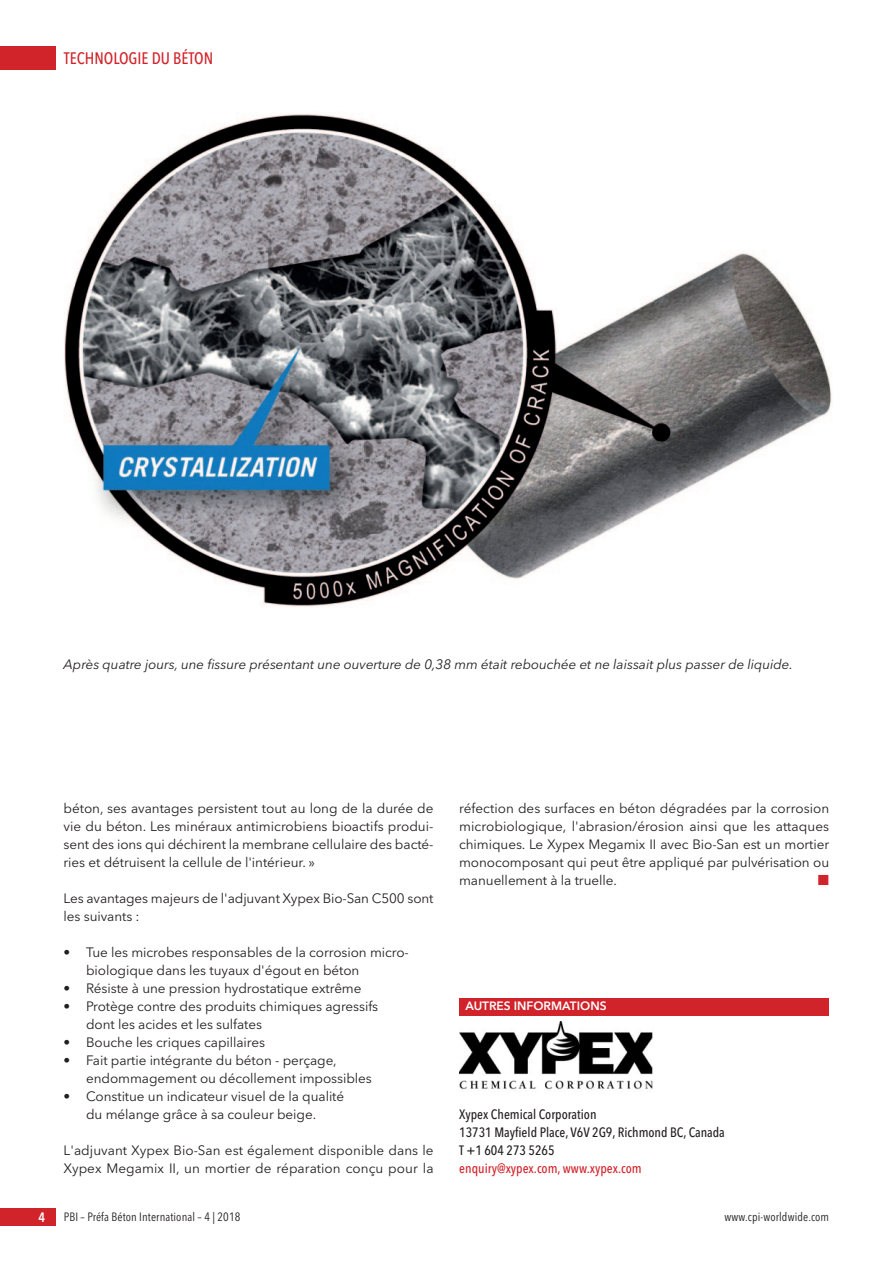
<style>
.page{position:relative;width:893px;height:1263px;background:#fff}
.page>*{position:absolute;margin:0;border:0;box-sizing:border-box;transform-origin:0 0}
.t1{font:500 16.5px "Avenir Next Condensed";color:#d1232a}
.t2{font:13.5px/18px "Avenir Next";letter-spacing:-.005em;color:#231f20}
.t3{font:italic 13.5px "Avenir Next";letter-spacing:-.005em;color:#231f20}
.t4{font:500 13.5px "Avenir Next Condensed";color:#231f20}
.t5{font:500 13.5px "Avenir Next Condensed";color:#d1232a}
.t6{font:600 13.5px "Avenir Next Condensed";color:#fff}
.t7{font:13.5px "European Pi Three";color:#d1232a}
.t8{font:12px "Avenir Next Condensed";letter-spacing:.01em;color:#231f20}
.t9{font:600 12px "Avenir Next";color:#fff}
</style>
<div class="page">
<div style="left:0;top:47px;width:55px;height:23px;background:#d1232a"></div>
<div style="left:0;top:1208px;width:55px;height:18px;background:#d1232a"></div>
<img style="left:459px;top:1021px;width:194px;height:69px">
<div style="left:459px;top:998px;width:370px;height:17px;background:#d1232a"></div>
<img style="left:64px;top:114px;width:768px;height:493px">
<p class="t1" style="left:64px;top:48px;width:151px">TECHNOLOGIE DU BÉTON</p>
<p class="t3" style="left:64px;top:658px;width:731px">Après quatre jours, une fissure présentant une ouverture de 0,38 mm était rebouchée et ne laissait plus passer de liquide.</p>
<p class="t2" style="left:64px;top:800px;width:372px;text-align:justify">béton, ses avantages persistent tout au long de la durée de vie du béton. Les minéraux antimicrobiens bioactifs produi&shy;sent des ions qui déchirent la membrane cellulaire des bacté&shy;ries et détruisent la cellule de l'intérieur. »</p>
<p class="t2" style="left:64px;top:890px;width:372px">Les avantages majeurs de l'adjuvant Xypex Bio-San C500 sont les suivants :</p>
<p class="t2" style="left:86px;top:944px;width:324px;text-indent:-23px">• Tue les microbes responsables de la corrosion micro&shy;biologique dans les tuyaux d'égout en béton</p>
<p class="t2" style="left:64px;top:980px;width:300px">• Résiste à une pression hydrostatique extrême</p>
<p class="t2" style="left:64px;top:998px;width:316px">• Protège contre des produits chimiques agressifs</p>
<p class="t2" style="left:86px;top:1016px;width:177px">dont les acides et les sulfates</p>
<p class="t2" style="left:64px;top:1034px;width:203px">• Bouche les criques capillaires</p>
<p class="t2" style="left:64px;top:1052px;width:275px">• Fait partie intégrante du béton - perçage,</p>
<p class="t2" style="left:86px;top:1070px;width:287px">endommagement ou décollement impossibles</p>
<p class="t2" style="left:64px;top:1088px;width:282px">• Constitue un indicateur visuel de la qualité</p>
<p class="t2" style="left:86px;top:1106px;width:232px">du mélange grâce à sa couleur beige.</p>
<p class="t2" style="left:64px;top:1142px;width:372px">L'adjuvant Xypex Bio-San est également disponible dans le<br>Xypex Megamix II, un mortier de réparation conçu pour la</p>
<p class="t2" style="left:459px;top:800px;width:372px;text-align:justify">réfection des surfaces en béton dégradées par la corrosion microbiologique, l'abrasion/érosion ainsi que les attaques chimiques. Le Xypex Megamix II avec Bio-San est un mortier monocomposant qui peut être appliqué par pulvérisation ou manuellement à la truelle.</p>
<p class="t7" style="left:818px;top:871px;width:13px">-</p>
<p class="t9" style="left:465px;top:1001px;width:143px">AUTRES INFORMATIONS</p>
<p class="t4" style="left:459px;top:1106px;width:139px">Xypex Chemical Corporation</p>
<p class="t4" style="left:459px;top:1124px;width:267px">13731 Mayfield Place, V6V 2G9, Richmond BC, Canada</p>
<p class="t4" style="left:459px;top:1142px;width:97px">T +1 604 273 5265</p>
<p class="t5" style="left:459px;top:1160px;width:184px">enquiry@xypex.com, www.xypex.com</p>
<p class="t6" style="left:39px;top:1209px;width:8px">4</p>
<p class="t8" style="left:64px;top:1209px;width:178px">PBI – Préfa Béton International – 4 | 2018</p>
<p class="t8" style="left:725px;top:1209px;width:106px">www.cpi-worldwide.com</p>
</div>
